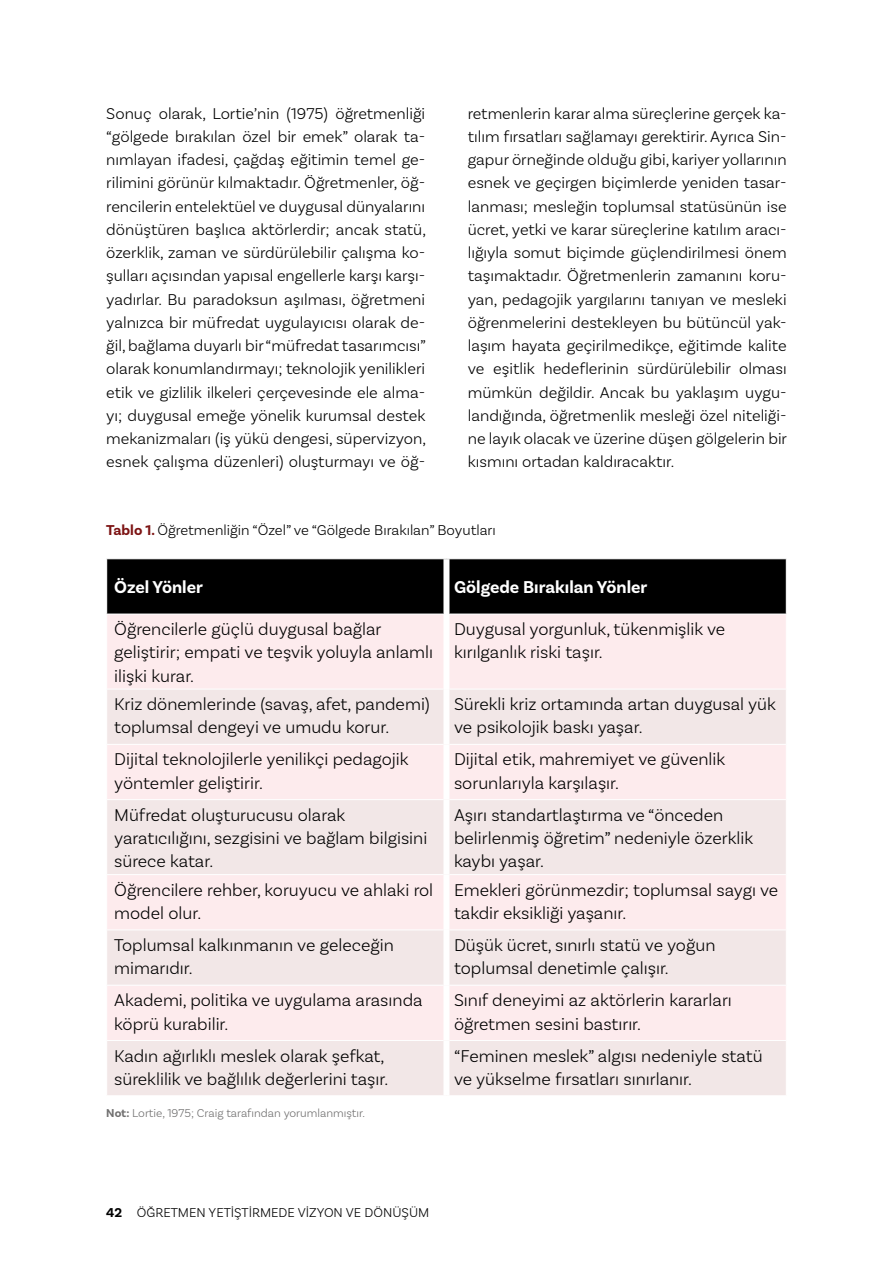
<style>
.page{position:relative;width:893px;height:1263px;background:#fff}
.page>*{position:absolute;margin:0;border:0;box-sizing:border-box;transform-origin:0 0}
.t1{font:300 18px/23.2px "Basic Sans";color:#000}
.t2{font:700 18px "Basic Sans";color:#fff}
.t3{font:300 16.5px/23.2px "Basic Sans";color:#000;text-align:justify}
.t4{font:300 15px "Basic Sans";color:#000}
.t5{font:300 13.5px "Basic Sans";color:#000}
.t6{font:300 12px "Basic Sans";color:#706f6f}
.s1{font-weight:700;color:#7c1313}
.s2{font-weight:700}
</style>
<div class="page">
<div style="left:107px;top:559px;width:679px;height:55px;background:#000"></div>
<div style="left:107px;top:615px;width:679px;height:74px;background:#fdebed"></div>
<svg style="left:107px;top:690px;width:679px;height:405px;background:#f6e8e9"></svg>
<hr style="left:106px;top:744px;width:337px;height:1px;background:#fff">
<hr style="left:449px;top:744px;width:338px;height:1px;background:#fff">
<hr style="left:106px;top:799px;width:337px;height:1px;background:#fff">
<hr style="left:449px;top:799px;width:338px;height:1px;background:#fff">
<hr style="left:106px;top:874px;width:337px;height:1px;background:#fff">
<hr style="left:449px;top:874px;width:338px;height:1px;background:#fff">
<hr style="left:106px;top:929px;width:337px;height:1px;background:#fff">
<hr style="left:449px;top:929px;width:338px;height:1px;background:#fff">
<hr style="left:106px;top:985px;width:337px;height:1px;background:#fff">
<hr style="left:449px;top:985px;width:338px;height:1px;background:#fff">
<hr style="left:106px;top:1040px;width:337px;height:1px;background:#fff">
<hr style="left:449px;top:1040px;width:338px;height:1px;background:#fff">
<div style="left:443px;top:559px;width:6px;height:55px;background:#fff"></div>
<div style="left:443px;top:614px;width:6px;height:75px;background:#fff"></div>
<div style="left:443px;top:689px;width:6px;height:55px;background:#fff"></div>
<div style="left:443px;top:744px;width:6px;height:56px;background:#fff"></div>
<div style="left:443px;top:800px;width:6px;height:75px;background:#fff"></div>
<div style="left:443px;top:875px;width:6px;height:55px;background:#fff"></div>
<div style="left:443px;top:930px;width:6px;height:55px;background:#fff"></div>
<div style="left:443px;top:985px;width:6px;height:55px;background:#fff"></div>
<div style="left:443px;top:1040px;width:6px;height:55px;background:#fff"></div>
<p class="t3" style="left:106px;top:101px;width:321px">Sonuç olarak, Lortie’nin (1975) öğretmenliği “gölgede bırakılan özel bir emek” olarak ta&shy;nımlayan ifadesi, çağdaş eğitimin temel ge&shy;rilimini görünür kılmaktadır. Öğretmenler, öğ&shy;rencilerin entelektüel ve duygusal dünyalarını dönüştüren başlıca aktörlerdir; ancak statü, özerklik, zaman ve sürdürülebilir çalışma ko&shy;şulları açısından yapısal engellerle karşı karşı&shy;yadırlar. Bu paradoksun aşılması, öğretmeni yalnızca bir müfredat uygulayıcısı olarak de&shy;ğil, bağlama duyarlı bir “müfredat tasarımcısı” olarak konumlandırmayı; teknolojik yenilikleri etik ve gizlilik ilkeleri çerçevesinde ele alma&shy;yı; duygusal emeğe yönelik kurumsal destek mekanizmaları (iş yükü dengesi, süpervizyon, esnek çalışma düzenleri) oluşturmayı ve öğ-</p>
<p class="t3" style="left:468px;top:101px;width:321px">retmenlerin karar alma süreçlerine gerçek ka&shy;tılım fırsatları sağlamayı gerektirir. Ayrıca Sin&shy;gapur örneğinde olduğu gibi, kariyer yollarının esnek ve geçirgen biçimlerde yeniden tasar&shy;lanması; mesleğin toplumsal statüsünün ise ücret, yetki ve karar süreçlerine katılım aracı&shy;lığıyla somut biçimde güçlendirilmesi önem taşımaktadır. Öğretmenlerin zamanını koru&shy;yan, pedagojik yargılarını tanıyan ve mesleki öğrenmelerini destekleyen bu bütüncül yak&shy;laşım hayata geçirilmedikçe, eğitimde kalite ve eşitlik hedeflerinin sürdürülebilir olması mümkün değildir. Ancak bu yaklaşım uygu&shy;landığında, öğretmenlik mesleği özel niteliği&shy;ne layık olacak ve üzerine düşen gölgelerin bir kısmını ortadan kaldıracaktır.</p>
<p class="t4" style="left:106px;top:521px;width:391px"><span class="s1">Tablo 1.</span> Öğretmenliğin “Özel” ve “Gölgede Bırakılan” Boyutları</p>
<p class="t2" style="left:114px;top:576px;width:90px">Özel Yönler</p>
<p class="t2" style="left:454px;top:576px;width:195px">Gölgede Bırakılan Yönler</p>
<p class="t1" style="left:114px;top:617px;width:320px">Öğrencilerle güçlü duygusal bağlar geliştirir; empati ve teşvik yoluyla anlamlı ilişki kurar.</p>
<p class="t1" style="left:454px;top:617px;width:273px">Duygusal yorgunluk, tükenmişlik ve kırılganlık riski taşır.</p>
<p class="t1" style="left:114px;top:692px;width:317px">Kriz dönemlerinde (savaş, afet, pandemi) toplumsal dengeyi ve umudu korur.</p>
<p class="t1" style="left:454px;top:692px;width:324px">Sürekli kriz ortamında artan duygusal yük ve psikolojik baskı yaşar.</p>
<p class="t1" style="left:114px;top:747px;width:296px">Dijital teknolojilerle yenilikçi pedagojik yöntemler geliştirir.</p>
<p class="t1" style="left:454px;top:747px;width:273px">Dijital etik, mahremiyet ve güvenlik sorunlarıyla karşılaşır.</p>
<p class="t1" style="left:114px;top:803px;width:315px">Müfredat oluşturucusu olarak yaratıcılığını, sezgisini ve bağlam bilgisini sürece katar.</p>
<p class="t1" style="left:454px;top:803px;width:301px">Aşırı standartlaştırma ve “önceden belirlenmiş öğretim” nedeniyle özerklik kaybı yaşar.</p>
<p class="t1" style="left:114px;top:878px;width:321px">Öğrencilere rehber, koruyucu ve ahlaki rol model olur.</p>
<p class="t1" style="left:454px;top:878px;width:326px">Emekleri görünmezdir; toplumsal saygı ve takdir eksikliği yaşanır.</p>
<p class="t1" style="left:114px;top:933px;width:281px">Toplumsal kalkınmanın ve geleceğin mimarıdır.</p>
<p class="t1" style="left:454px;top:933px;width:263px">Düşük ücret, sınırlı statü ve yoğun toplumsal denetimle çalışır.</p>
<p class="t1" style="left:114px;top:988px;width:310px">Akademi, politika ve uygulama arasında köprü kurabilir.</p>
<p class="t1" style="left:454px;top:988px;width:279px">Sınıf deneyimi az aktörlerin kararları öğretmen sesini bastırır.</p>
<p class="t1" style="left:114px;top:1044px;width:276px">Kadın ağırlıklı meslek olarak şefkat, süreklilik ve bağlılık değerlerini taşır.</p>
<p class="t1" style="left:454px;top:1044px;width:310px">“Feminen meslek” algısı nedeniyle statü ve yükselme fırsatları sınırlanır.</p>
<p class="t6" style="left:106px;top:1105px;width:260px"><span class="s2">Not:</span> Lortie, 1975; Craig tarafından yorumlanmıştır.</p>
<p class="t5" style="left:106px;top:1204px;width:325px"><span class="s2">42</span> ÖĞRETMEN YETİŞTİRMEDE VİZYON VE DÖNÜŞÜM</p>
</div>
